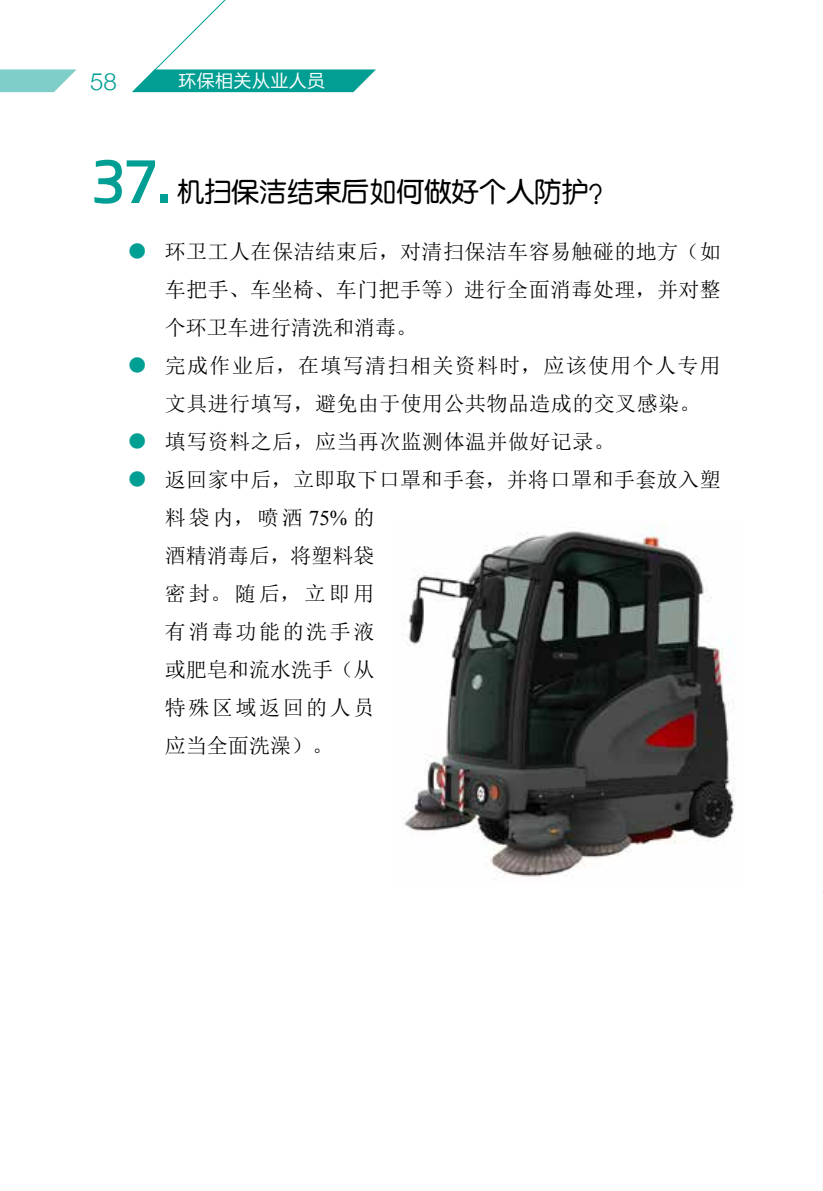
<style>
.page{position:relative;width:823px;height:1191px;background:#fff}
.page>*{position:absolute;margin:0;border:0;box-sizing:border-box;transform-origin:0 0}
.t1{font:28px "H Ye 3 gj";letter-spacing:-.02em;color:#000}
.t2{font:300 24px "Helvetica Neue";color:#009e93}
.t3{font:21px/38px "Sim Sun";letter-spacing:.02em;color:#000}
.t4{font:18px "FZLTHK GBK1 0";letter-spacing:.02em;color:#fff}
.s1{font-family:"FZPSZHJW GB1 0";font-size:58px;color:#009e93}
.s2{font-family:"Li Gothic Med";color:#009e93}
.s3{font-family:"Times New Roman"}
</style>
<div class="page">
<svg style="left:0;top:69px;width:77px;height:23px;background:#95d6d2"></svg>
<svg style="left:132px;top:0;width:244px;height:92px"></svg>
<hr style="left:822px;top:1129px;width:1px;height:62px;background:#d4ecea">
<img style="left:404px;top:522px;width:331px;height:357px">
<p class="t2" style="left:90px;top:62px;width:28px">58</p>
<p class="t4" style="left:178px;top:71px;width:148px">环保相关从业人员</p>
<h1 class="t1" style="left:91px;top:177px;width:527px"><span class="s1">37.</span> 机扫保洁结束后如何做好个人防护？</h1>
<p class="t3" style="left:165px;top:232px;width:557px;text-align:justify;text-indent:-38px"><span class="s2">●</span> 环卫工人在保洁结束后，对清扫保洁车容易触碰的地方（如车把手、车坐椅、车门把手等）进行全面消毒处理，并对整个环卫车进行清洗和消毒。</p>
<p class="t3" style="left:165px;top:346px;width:557px;text-indent:-38px"><span class="s2">●</span> 完成作业后，在填写清扫相关资料时，应该使用个人专用文具进行填写，避免由于使用公共物品造成的交叉感染。</p>
<p class="t3" style="left:127px;top:422px;width:489px"><span class="s2">●</span> 填写资料之后，应当再次监测体温并做好记录。</p>
<p class="t3" style="left:165px;top:460px;width:557px;text-indent:-38px"><span class="s2">●</span> 返回家中后，立即取下口罩和手套，并将口罩和手套放入塑料袋内，喷洒 <span class="s3">75%</span> 的<br>酒精消毒后，将塑料袋<br>密封。随后，立即用<br>有消毒功能的洗手液<br>或肥皂和流水洗手（从<br>特殊区域返回的人员<br>应当全面洗澡）。</p>
</div>
